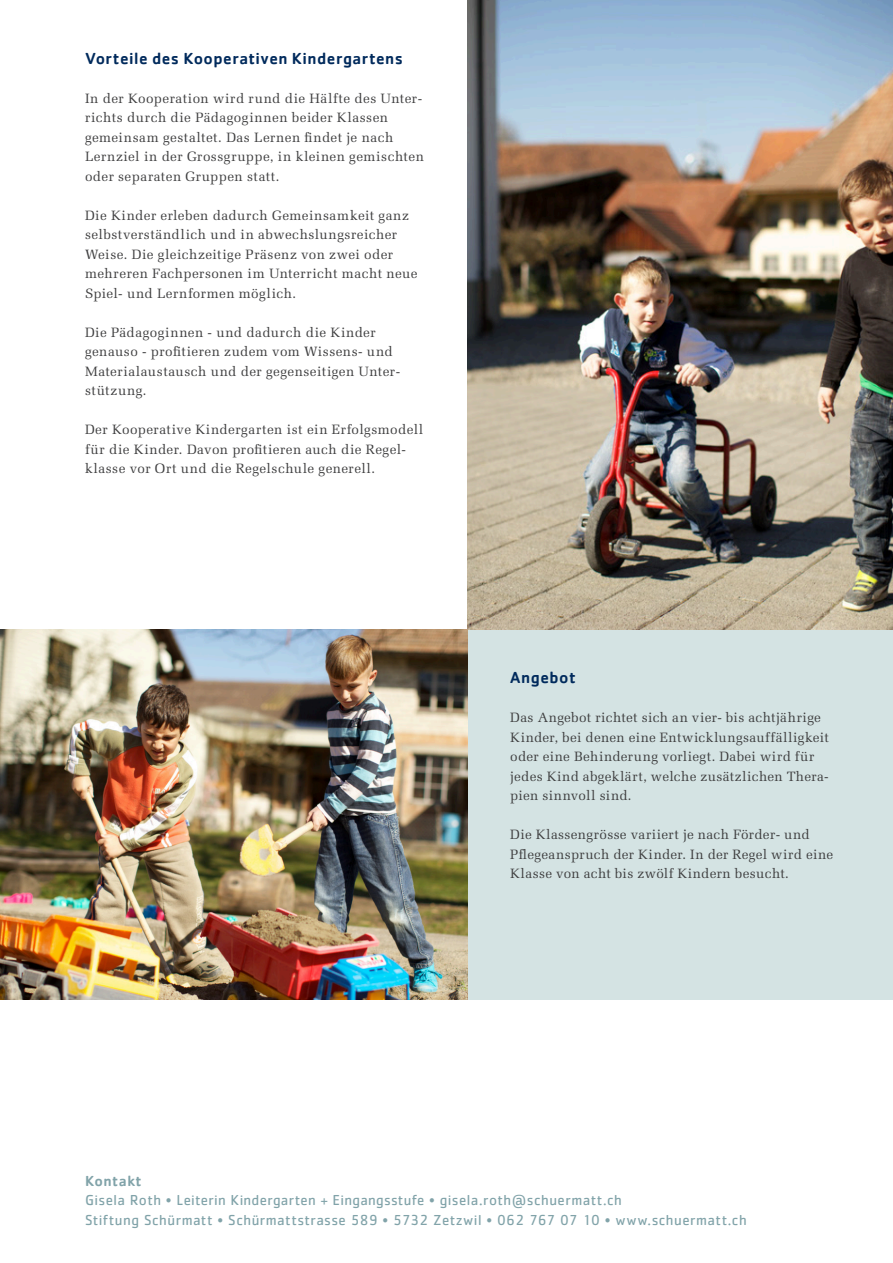
<style>
.page{position:relative;width:893px;height:1263px;background:#fff}
.page>*{position:absolute;margin:0;border:0;box-sizing:border-box;transform-origin:0 0}
.Lauf{font:500 16.5px "Cachet";letter-spacing:.03em;color:#002a5c}
.Lauf-2{font:15px "Cachet Std";letter-spacing:.025em;color:#81a3a9}
.Lauf-3{font:500 15px "Cachet";letter-spacing:.03em;color:#81a3a9}
.Lauf-4{font:13.5px/19.5px "Melior LT Std";letter-spacing:.03em;color:#3e3e3f}
</style>
<div class="page">
<div style="left:468px;top:629px;width:425px;height:371px;background:#d4e3e3"></div>
<img style="left:468px;top:0;width:425px;height:629px">
<img style="left:0;top:629px;width:468px;height:371px">
<p class="Lauf" style="left:85px;top:48px;width:319px">Vorteile des Kooperativen Kindergartens</p>
<p class="Lauf-4" style="left:85px;top:88px;width:340px">In der Kooperation wird rund die Hälfte des Unter&shy;richts durch die Pädagoginnen beider Klassen gemeinsam gestaltet. Das Lernen findet je nach Lernziel in der Grossgruppe, in kleinen gemischten oder separaten Gruppen statt.</p>
<p class="Lauf-4" style="left:85px;top:205px;width:334px">Die Kinder erleben dadurch Gemeinsamkeit ganz selbstverständlich und in abwechslungsreicher Weise. Die gleichzeitige Präsenz von zwei oder mehreren Fachpersonen im Unterricht macht neue Spiel- und Lernformen möglich.</p>
<p class="Lauf-4" style="left:85px;top:322px;width:317px">Die Pädagoginnen - und dadurch die Kinder genauso - profitieren zudem vom Wissens- und Materialaustausch und der gegenseitigen Unter&shy;stützung.</p>
<p class="Lauf-4" style="left:85px;top:420px;width:340px">Der Kooperative Kindergarten ist ein Erfolgsmodell für die Kinder. Davon profitieren auch die Regel&shy;klasse vor Ort und die Regelschule generell.</p>
<p class="Lauf" style="left:510px;top:668px;width:67px">Angebot</p>
<p class="Lauf-4" style="left:510px;top:708px;width:320px">Das Angebot richtet sich an vier- bis achtjährige Kinder, bei denen eine Entwicklungsauffälligkeit oder eine Behinderung vorliegt. Dabei wird für jedes Kind abgeklärt, welche zusätzlichen Thera&shy;pien sinnvoll sind.</p>
<p class="Lauf-4" style="left:510px;top:825px;width:325px">Die Klassengrösse variiert je nach Förder- und<br>Pflegeanspruch der Kinder. In der Regel wird eine<br>Klasse von acht bis zwölf Kindern besucht.</p>
<p class="Lauf-3" style="left:85px;top:1171px;width:58px">Kontakt</p>
<p class="Lauf-2" style="left:85px;top:1191px;width:538px">Gisela Roth • Leiterin Kindergarten + Eingangsstufe • gisela.roth@schuermatt.ch</p>
<p class="Lauf-2" style="left:85px;top:1211px;width:663px">Stiftung Schürmatt • Schürmattstrasse 589 • 5732 Zetzwil • 062 767 07 10 • www.schuermatt.ch</p>
</div>
